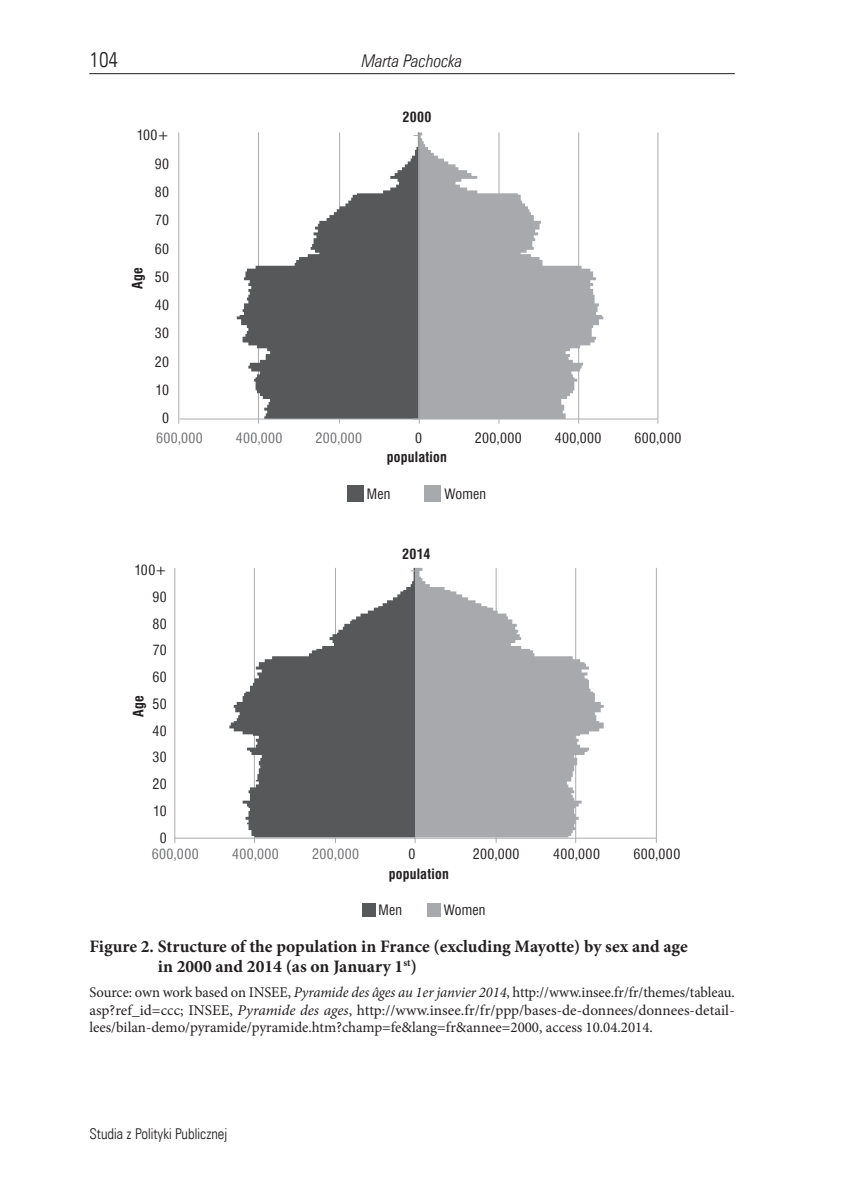
<style>
.page{position:relative;width:844px;height:1191px;background:#fff}
.page>*{position:absolute;margin:0;border:0;box-sizing:border-box;transform-origin:0 0}
.t1{font:21px "Zurich Lt Cn EU";color:#231f20}
.t2{font:700 17.5px/20.3px "Minion Pro";color:#231f20}
.t3{font:italic 17.5px "Zurich Lt Cn EU";color:#231f20}
.t4{font:14.88px/17.5px "Minion Pro";color:#231f20;text-align:justify}
.t5{font:14.88px "Zurich Lt Cn EU";color:#231f20}
.t6{font:14px "Swis 721 Cn EU";letter-spacing:.025em;color:#231f20}
.t7{font:14px "Swis 721 Cn EU";letter-spacing:.025em;color:#6e6f72}
.t8{font:700 14px "Swis 721 Cn EU";letter-spacing:.015em;color:#231f20}
.s1{font-style:italic}
</style>
<div class="page">
<hr style="left:89px;top:73px;width:645px;height:1px;background:#231f20">
<hr style="left:178px;top:132px;width:1px;height:287px;background:#aaabaf">
<hr style="left:657px;top:132px;width:1px;height:287px;background:#aaabaf">
<svg style="left:419px;top:132px;width:184px;height:286px;fill:#a8a9ad"></svg>
<svg style="left:237px;top:132px;width:182px;height:286px;fill:#57585a"></svg>
<hr style="left:179px;top:418px;width:478px;height:1px;background:#aaabaf">
<hr style="left:418px;top:133px;width:1px;height:286px;background:#aaabaf">
<svg style="left:413px;top:418px;width:7px;height:5px"></svg>
<div style="left:347px;top:485px;width:16px;height:16px;background:#57585a"></div>
<div style="left:424px;top:485px;width:17px;height:16px;background:#a8a9ad"></div>
<hr style="left:174px;top:568px;width:1px;height:269px;background:#aaabaf">
<hr style="left:655px;top:568px;width:1px;height:269px;background:#aaabaf">
<svg style="left:416px;top:568px;width:187px;height:269px;fill:#a8a9ad"></svg>
<svg style="left:229px;top:568px;width:186px;height:269px;fill:#57585a"></svg>
<hr style="left:175px;top:837px;width:481px;height:1px;background:#aaabaf">
<hr style="left:415px;top:568px;width:1px;height:270px;background:#aaabaf">
<div style="left:362px;top:903px;width:14px;height:14px;background:#57585a"></div>
<div style="left:427px;top:903px;width:14px;height:14px;background:#a8a9ad"></div>
<h1 class="t1" style="left:89px;top:47px;width:30px">104</h1>
<p class="t3" style="left:361px;top:51px;width:102px">Marta Pachocka</p>
<p class="t6" style="left:137px;top:126px;width:34px">100+</p>
<p class="t6" style="left:155px;top:154px;width:16px">90</p>
<p class="t6" style="left:155px;top:183px;width:16px">80</p>
<p class="t6" style="left:155px;top:211px;width:16px">70</p>
<p class="t8" style="left:129px;top:289px;width:23px;rotate:-90deg">Age</p>
<p class="t6" style="left:155px;top:239px;width:16px">60</p>
<p class="t6" style="left:155px;top:267px;width:16px">50</p>
<p class="t6" style="left:155px;top:296px;width:16px">40</p>
<p class="t6" style="left:155px;top:324px;width:16px">30</p>
<p class="t6" style="left:155px;top:352px;width:16px">20</p>
<p class="t6" style="left:155px;top:381px;width:15px">10</p>
<p class="t6" style="left:162px;top:409px;width:8px">0</p>
<p class="t8" style="left:402px;top:108px;width:31px">2000</p>
<p class="t7" style="left:156px;top:428px;width:48px">600,000</p>
<p class="t7" style="left:236px;top:428px;width:48px">400,000</p>
<p class="t7" style="left:315px;top:428px;width:48px">200,000</p>
<p class="t6" style="left:415px;top:428px;width:8px">0</p>
<p class="t6" style="left:475px;top:428px;width:48px">200,000</p>
<p class="t6" style="left:554px;top:428px;width:48px">400,000</p>
<p class="t6" style="left:634px;top:428px;width:48px">600,000</p>
<p class="t8" style="left:387px;top:448px;width:62px">population</p>
<p class="t6" style="left:367px;top:485px;width:25px">Men</p>
<p class="t6" style="left:444px;top:485px;width:43px">Women</p>
<p class="t6" style="left:134px;top:561px;width:34px">100+</p>
<p class="t6" style="left:152px;top:587px;width:16px">90</p>
<p class="t6" style="left:152px;top:614px;width:16px">80</p>
<p class="t6" style="left:153px;top:641px;width:16px">70</p>
<p class="t6" style="left:152px;top:668px;width:16px">60</p>
<p class="t8" style="left:130px;top:716px;width:23px;rotate:-90deg">Age</p>
<p class="t6" style="left:152px;top:694px;width:16px">50</p>
<p class="t6" style="left:152px;top:721px;width:16px">40</p>
<p class="t6" style="left:152px;top:748px;width:16px">30</p>
<p class="t6" style="left:152px;top:775px;width:16px">20</p>
<p class="t6" style="left:153px;top:801px;width:15px">10</p>
<p class="t6" style="left:160px;top:828px;width:8px">0</p>
<p class="t8" style="left:402px;top:546px;width:30px">2014</p>
<p class="t7" style="left:152px;top:845px;width:48px">600,000</p>
<p class="t7" style="left:232px;top:845px;width:48px">400,000</p>
<p class="t7" style="left:312px;top:845px;width:48px">200,000</p>
<p class="t6" style="left:408px;top:845px;width:8px">0</p>
<p class="t6" style="left:472px;top:845px;width:48px">200,000</p>
<p class="t6" style="left:553px;top:845px;width:48px">400,000</p>
<p class="t6" style="left:633px;top:845px;width:48px">600,000</p>
<p class="t8" style="left:388px;top:865px;width:62px">population</p>
<p class="t6" style="left:378px;top:900px;width:25px">Men</p>
<p class="t6" style="left:443px;top:900px;width:43px">Women</p>
<p class="t2" style="left:158px;top:936px;width:531px;text-indent:-68px">Figure 2. Structure of the population in France (excluding Mayotte) by sex and age in 2000 and 2014 (as on January 1<sup>st</sup>)</p>
<p class="t4" style="left:89px;top:983px;width:646px">Source: own work based on INSEE, <span class="s1">Pyramide des âges au 1er janvier 2014</span>, http://www.insee.fr/fr/themes/tableau. asp?ref_id=ccc; INSEE, <span class="s1">Pyramide des ages</span>, http://www.insee.fr/fr/ppp/bases-de-donnees/donnees-detail&shy;lees/bilan-demo/pyramide/pyramide.htm?champ=fe&amp;lang=fr&amp;annee=2000, access 10.04.2014.</p>
<p class="t5" style="left:89px;top:1124px;width:139px">Studia z Polityki Publicznej</p>
</div>
